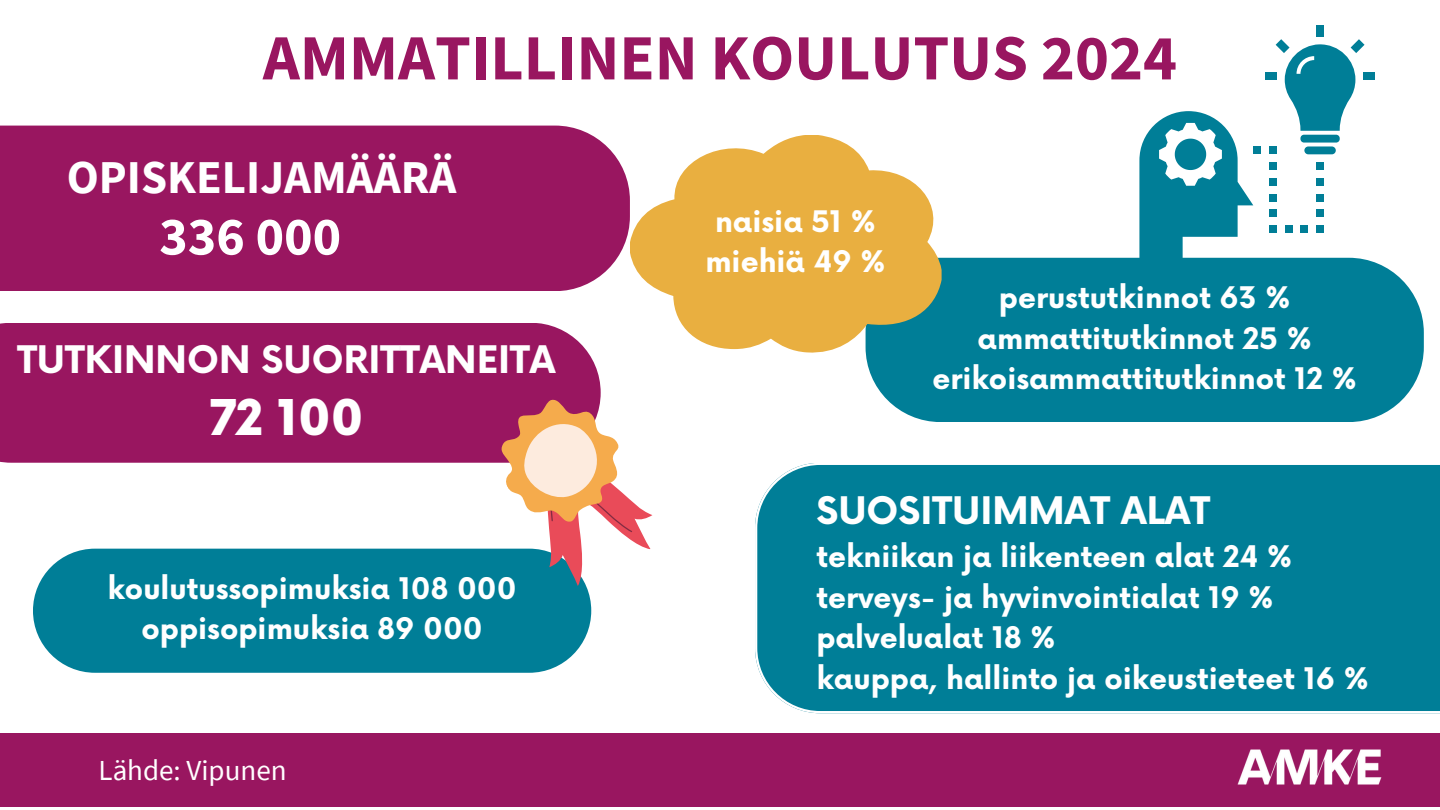
<style>
.page{position:relative;width:1440px;height:810px;background:#fff}
.page>*{position:absolute;margin:0;border:0;box-sizing:border-box;transform-origin:0 0}
.t1{font:700 64.5px "Source Sans Pro";color:#991660}
.t2{font:700 54px "Source Sans Pro";color:#fff}
.t3{font:900 48px "Now";color:#fff}
.t4{font:700 47px "Source Sans Pro";color:#fff}
.t5{font:700 37px "Now";color:#fff}
.t6{font:700 29px/40.5px "Now";color:#fff;text-align:center}
.t7{font:29px "Source Sans Pro";color:#fff}
</style>
<div class="page">
<div style="left:755px;top:463px;width:685px;height:250px;background:#007e97"></div>
<div style="left:0;top:734px;width:1440px;height:73px;background:#991660"></div>
<div style="left:0;top:126px;width:630px;height:165px;background:#991660"></div>
<div style="left:866px;top:258px;width:558px;height:164px;background:#007e97;border-radius:75px"></div>
<div style="left:0;top:323px;width:599px;height:140px;background:#991660"></div>
<img style="left:1214px;top:713px;width:191px;height:72px">
<svg style="left:630px;top:135px;width:311px;height:218px;fill:#e9af40"></svg>
<div style="left:33px;top:549px;width:558px;height:124px;background:#007e97;border-radius:62px"></div>
<svg style="left:1139px;top:111px;width:114px;height:147px"></svg>
<div style="left:1300px;top:135px;width:40px;height:8px;background:#007e97;border-radius:4px"></div>
<div style="left:1304px;top:146px;width:32px;height:8px;background:#007e97;border-radius:4px"></div>
<div style="left:1316px;top:25px;width:8px;height:12px;background:#007e97"></div>
<div style="left:1363px;top:72px;width:12px;height:8px;background:#007e97"></div>
<div style="left:1265px;top:72px;width:12px;height:8px;background:#007e97"></div>
<div style="left:1253px;top:146px;width:8px;height:8px;background:#007e97"></div>
<div style="left:1269px;top:146px;width:8px;height:8px;background:#007e97"></div>
<div style="left:1269px;top:162px;width:8px;height:8px;background:#007e97"></div>
<div style="left:1269px;top:178px;width:8px;height:8px;background:#007e97"></div>
<div style="left:1269px;top:194px;width:8px;height:7px;background:#007e97"></div>
<div style="left:1269px;top:209px;width:8px;height:8px;background:#007e97"></div>
<div style="left:1269px;top:225px;width:8px;height:8px;background:#007e97"></div>
<div style="left:1316px;top:194px;width:8px;height:7px;background:#007e97"></div>
<div style="left:1316px;top:178px;width:8px;height:8px;background:#007e97"></div>
<div style="left:1316px;top:162px;width:8px;height:8px;background:#007e97"></div>
<div style="left:1316px;top:209px;width:8px;height:8px;background:#007e97"></div>
<div style="left:1316px;top:225px;width:8px;height:8px;background:#007e97"></div>
<div style="left:1285px;top:225px;width:8px;height:8px;background:#007e97"></div>
<div style="left:1300px;top:225px;width:8px;height:8px;background:#007e97"></div>
<svg style="left:1276px;top:39px;width:89px;height:92px"></svg>
<svg style="left:478px;top:375px;width:175px;height:219px"></svg>
<h4 class="t1" style="left:263px;top:16px;width:916px">AMMATILLINEN KOULUTUS 2024</h4>
<h1 class="t4" style="left:67px;top:147px;width:391px">OPISKELIJAMÄÄRÄ</h1>
<h1 class="t2" style="left:159px;top:201px;width:183px">336 000</h1>
<h3 class="t5" style="left:17px;top:340px;width:540px">TUTKINNON SUORITTANEITA</h3>
<h3 class="t3" style="left:209px;top:392px;width:156px">72 100</h3>
<h2 class="t6" style="left:108px;top:570px;width:411px">koulutussopimuksia 108 000 oppisopimuksia 89 000</h2>
<h4 class="t7" style="left:99px;top:752px;width:189px">Lähde: Vipunen</h4>
<p class="t6" style="left:705px;top:203px;width:181px">naisia 51 % miehiä 49 %</p>
<p class="t6" style="left:933px;top:279px;width:426px">perustutkinnot 63 % ammattitutkinnot 25 % erikoisammattitutkinnot 12 %</p>
<h4 class="t5" style="left:816px;top:491px;width:395px">SUOSITUIMMAT ALAT</h4>
<h4 class="t6" style="left:816px;top:538px;width:554px;text-align:left">tekniikan ja liikenteen alat 24 % terveys- ja hyvinvointialat 19 % palvelualat 18 %<br>kauppa, hallinto ja oikeustieteet 16 %</h4>
</div>
